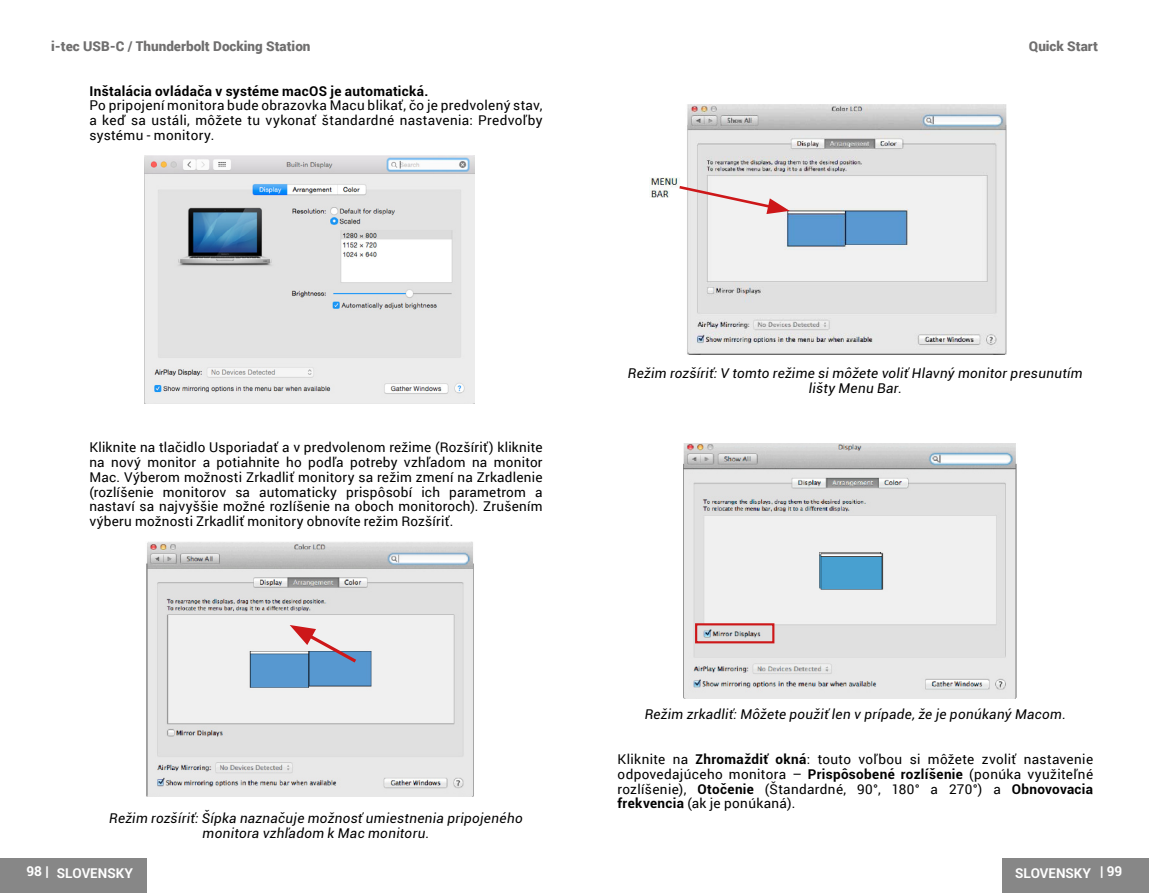
<style>
.page{position:relative;width:1149px;height:893px;background:#fff}
.page>*{position:absolute;margin:0;border:0;box-sizing:border-box;transform-origin:0 0}
.t1{font:13.5px/14.8px "Roboto";letter-spacing:.025em;color:#000;text-align:justify}
.t2{font:italic 13.5px/14.8px "Roboto";letter-spacing:.025em;color:#000;text-align:center}
.t3{font:900 13.5px "Roboto";color:#706f6f}
.t4{font:700 13.5px "Roboto";letter-spacing:.025em;color:#000}
.t5{font:700 13.5px "Roboto";color:#fff}
.s1{font-weight:700}
</style>
<div class="page">
<div style="left:0;top:858px;width:147px;height:35px;background:#878787"></div>
<div style="left:1001px;top:858px;width:147px;height:35px;background:#878787"></div>
<svg style="left:1001px;top:858px;width:1px;height:32px"></svg>
<img style="left:144px;top:156px;width:330px;height:248px">
<img style="left:146px;top:541px;width:328px;height:255px">
<svg style="left:289px;top:625px;width:70px;height:40px"></svg>
<img style="left:650px;top:104px;width:356px;height:250px">
<svg style="left:676px;top:184px;width:113px;height:30px"></svg>
<img style="left:683px;top:443px;width:333px;height:255px">
<div style="left:694px;top:623px;width:80px;height:20px;border:2px solid #cd1719"></div>
<p class="t3" style="left:51px;top:37px;width:261px">i-tec USB-C / Thunderbolt Docking Station</p>
<p class="t3" style="left:1028px;top:37px;width:71px">Quick Start</p>
<p class="t4" style="left:89px;top:81px;width:340px">Inštalácia ovládača v systéme macOS je automatická.</p>
<p class="t1" style="left:89px;top:98px;width:454px">Po pripojení monitora bude obrazovka Macu blikať, čo je predvolený stav, a keď sa ustáli, môžete tu vykonať štandardné nastavenia: Predvoľby systému - monitory.</p>
<p class="t1" style="left:89px;top:439px;width:454px">Kliknite na tlačidlo Usporiadať a v predvolenom režime (Rozšíriť) kliknite na nový monitor a potiahnite ho podľa potreby vzhľadom na monitor Mac. Výberom možnosti Zrkadliť monitory sa režim zmení na Zrkadlenie (rozlíšenie monitorov sa automaticky prispôsobí ich parametrom a nastaví sa najvyššie možné rozlíšenie na oboch monitoroch). Zrušením výberu možnosti Zrkadliť monitory obnovíte režim Rozšíriť.</p>
<p class="t2" style="left:109px;top:810px;width:415px">Režim rozšíriť: Šípka naznačuje možnosť umiestnenia pripojeného monitora vzhľadom k Mac monitoru.</p>
<p class="t2" style="left:627px;top:365px;width:456px">Režim rozšíriť: V tomto režime si môžete voliť Hlavný monitor presunutím lišty Menu Bar.</p>
<p class="t2" style="left:644px;top:707px;width:422px">Režim zrkadliť: Môžete použiť len v prípade, že je ponúkaný Macom.</p>
<p class="t1" style="left:617px;top:751px;width:477px">Kliknite na <span class="s1">Zhromaždiť okná</span>: touto voľbou si môžete zvoliť nastavenie odpovedajúceho monitora – <span class="s1">Prispôsobené rozlíšenie</span> (ponúka využiteľné rozlíšenie), <span class="s1">Otočenie</span> (Štandardné, 90°, 180° a 270°) a <span class="s1">Obnovovacia frekvencia</span> (ak je ponúkaná).</p>
<p class="t5" style="left:27px;top:862px;width:24px">98 |</p>
<p class="t5" style="left:1099px;top:862px;width:24px">| 99</p>
<p class="t5" style="left:57px;top:864px;width:77px">SLOVENSKY</p>
<p class="t5" style="left:1014px;top:864px;width:77px">SLOVENSKY</p>
</div>
